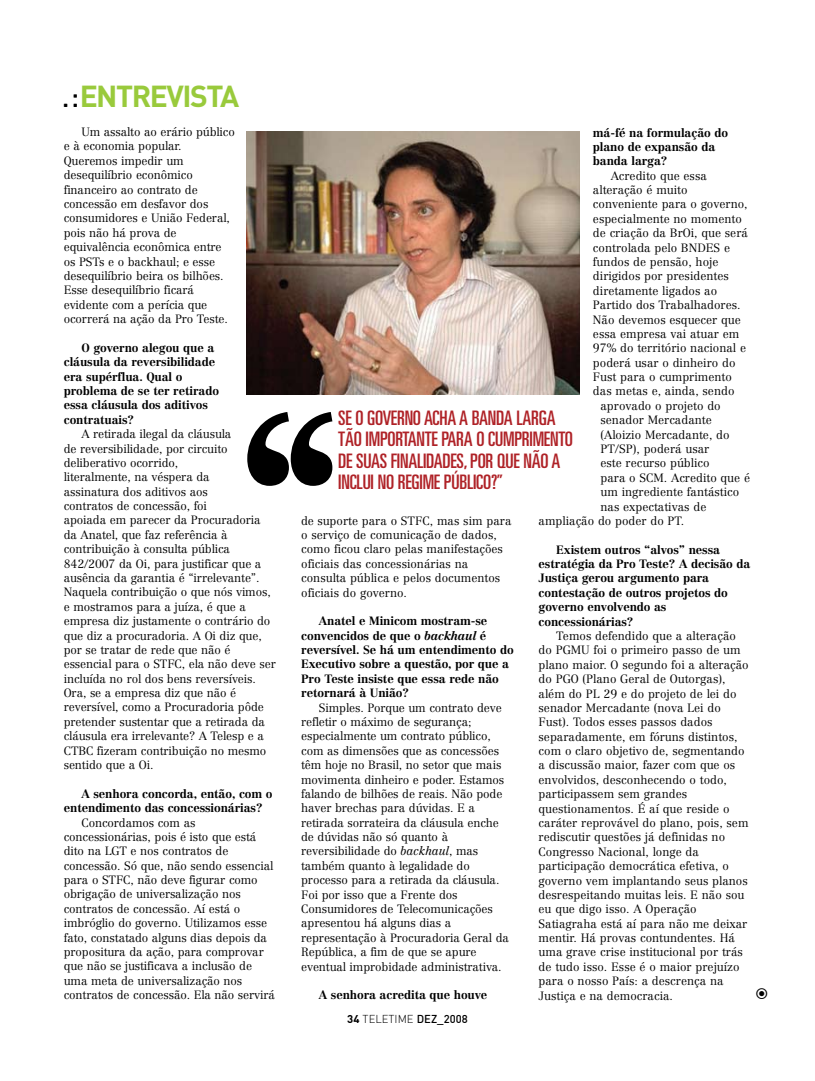
<style>
.page{position:relative;width:815px;height:1081px;background:#fff}
.page>*{position:absolute;margin:0;border:0;box-sizing:border-box;transform-origin:0 0}
.t1{font:700 30px "DIN";letter-spacing:-.05em;color:#99ca3c}
.t2{font:ultra-condensed 20px/21.2px "Univers";letter-spacing:-.01em;color:#af2227}
.t3{font:300 11.88px/14.4px "Centennial";letter-spacing:-.01em;color:#000}
.t4{font:700 11.88px/14.4px "Centennial";letter-spacing:-.01em;color:#000}
.t5{font:300 11.25px "DIN";color:#000}
.s1{font-family:"Bank Gothic BT";font-weight:300;color:#000}
.s2{font-style:italic}
.s3{font-weight:700}
.s4{font-weight:500}
</style>
<div class="page">
<svg style="left:247px;top:412px;width:85px;height:74px"></svg>
<img style="left:247px;top:131px;width:332px;height:263px">
<h1 class="t1" style="left:60px;top:77px;width:181px"><span class="s1">.:</span>ENTREVISTA</h1>
<p class="t3" style="left:64px;top:125px;width:173px;text-indent:18px">Um assalto ao erário público e à economia popular.<br>Queremos impedir um desequilíbrio econômico financeiro ao contrato de concessão em desfavor dos consumidores e União Federal, pois não há prova de equivalência econômica entre os PSTs e o backhaul; e esse desequilíbrio beira os bilhões.<br>Esse desequilíbrio ficará evidente com a perícia que ocorrerá na ação da Pro Teste.</p>
<p class="t4" style="left:64px;top:340px;width:157px;text-indent:18px">O governo alegou que a cláusula da reversibilidade era supérflua. Qual o problema de se ter retirado essa cláusula dos aditivos contratuais?</p>
<p class="t3" style="left:64px;top:427px;width:214px;text-indent:18px">A retirada ilegal da cláusula<br>de reversibilidade, por circuito deliberativo ocorrido,<br>literalmente, na véspera da<br>assinatura dos aditivos aos<br>contratos de concessão, foi<br>apoiada em parecer da Procuradoria da Anatel, que faz referência à contribuição à consulta pública<br>842/2007 da Oi, para justificar que a ausência da garantia é “irrelevante”.<br>Naquela contribuição o que nós vimos, e mostramos para a juíza, é que a empresa diz justamente o contrário do que diz a procuradoria. A Oi diz que, por se tratar de rede que não é essencial para o STFC, ela não deve ser incluída no rol dos bens reversíveis.<br>Ora, se a empresa diz que não é reversível, como a Procuradoria pôde pretender sustentar que a retirada da cláusula era irrelevante? A Telesp e a<br>CTBC fizeram contribuição no mesmo sentido que a Oi.</p>
<p class="t4" style="left:64px;top:786px;width:210px;text-indent:18px">A senhora concorda, então, com o entendimento das concessionárias?</p>
<p class="t3" style="left:64px;top:815px;width:213px;text-indent:18px">Concordamos com as concessionárias, pois é isto que está dito na LGT e nos contratos de concessão. Só que, não sendo essencial para o STFC, não deve figurar como obrigação de universalização nos contratos de concessão. Aí está o imbróglio do governo. Utilizamos esse fato, constatado alguns dias depois da propositura da ação, para comprovar que não se justificava a inclusão de uma meta de universalização nos contratos de concessão. Ela não servirá</p>
<p class="t4" style="left:593px;top:125px;width:137px">má-fé na formulação do plano de expansão da banda larga?</p>
<p class="t3" style="left:611px;top:168px;width:98px">Acredito que essa</p>
<p class="t3" style="left:593px;top:183px;width:96px">alteração é muito</p>
<p class="t3" style="left:593px;top:197px;width:156px">conveniente para o governo,</p>
<p class="t3" style="left:593px;top:211px;width:150px">especialmente no momento</p>
<p class="t3" style="left:593px;top:226px;width:156px">de criação da BrOi, que será</p>
<p class="t3" style="left:593px;top:240px;width:139px">controlada pelo BNDES e</p>
<p class="t3" style="left:593px;top:255px;width:127px">fundos de pensão, hoje</p>
<p class="t3" style="left:593px;top:269px;width:137px">dirigidos por presidentes</p>
<p class="t3" style="left:593px;top:283px;width:126px">diretamente ligados ao</p>
<p class="t3" style="left:593px;top:298px;width:149px">Partido dos Trabalhadores.</p>
<p class="t3" style="left:593px;top:312px;width:149px">Não devemos esquecer que</p>
<p class="t3" style="left:593px;top:327px;width:148px">essa empresa vai atuar em</p>
<p class="t3" style="left:593px;top:341px;width:155px">97% do território nacional e</p>
<p class="t3" style="left:593px;top:355px;width:144px">poderá usar o dinheiro do</p>
<p class="t3" style="left:593px;top:370px;width:140px">Fust para o cumprimento</p>
<p class="t3" style="left:593px;top:384px;width:143px">das metas e, ainda, sendo</p>
<p class="t3" style="left:600px;top:398px;width:122px">aprovado o projeto do</p>
<p class="t3" style="left:600px;top:413px;width:113px">senador Mercadante</p>
<p class="t3" style="left:600px;top:427px;width:131px">(Aloizio Mercadante, do</p>
<p class="t3" style="left:600px;top:442px;width:110px">PT/SP), poderá usar</p>
<p class="t3" style="left:600px;top:456px;width:111px">este recurso público</p>
<p class="t3" style="left:600px;top:470px;width:151px">para o SCM. Acredito que é</p>
<p class="t3" style="left:600px;top:485px;width:140px">um ingrediente fantástico</p>
<p class="t3" style="left:600px;top:499px;width:107px">nas expectativas de</p>
<p class="t3" style="left:539px;top:513px;width:147px">ampliação do poder do PT.</p>
<p class="t4" style="left:539px;top:542px;width:213px;text-indent:18px">Existem outros “alvos” nessa estratégia da Pro Teste? A decisão da<br>Justiça gerou argumento para contestação de outros projetos do governo envolvendo as concessionárias?</p>
<p class="t3" style="left:539px;top:629px;width:212px;text-indent:18px">Temos defendido que a alteração do PGMU foi o primeiro passo de um plano maior. O segundo foi a alteração do PGO (Plano Geral de Outorgas), além do PL 29 e do projeto de lei do senador Mercadante (nova Lei do Fust). Todos esses passos dados separadamente, em fóruns distintos, com o claro objetivo de, segmentando a discussão maior, fazer com que os envolvidos, desconhecendo o todo, participassem sem grandes questionamentos. É aí que reside o caráter reprovável do plano, pois, sem rediscutir questões já definidas no Congresso Nacional, longe da participação democrática efetiva, o governo vem implantando seus planos desrespeitando muitas leis. E não sou eu que digo isso. A Operação Satiagraha está aí para não me deixar mentir. Há provas contundentes. Há uma grave crise institucional por trás de tudo isso. Esse é o maior prejuízo para o nosso País: a descrença na Justiça e na democracia.</p>
<h2 class="t2" style="left:338px;top:407px;width:236px">SE O GOVERNO ACHA A BANDA LARGA<br>TÃO IMPORTANTE PARA O CUMPRIMENTO<br>DE SUAS FINALIDADES, POR QUE NÃO A<br>INCLUI NO REGIME PÚBLICO?”</h2>
<p class="t3" style="left:301px;top:513px;width:212px">de suporte para o STFC, mas sim para o serviço de comunicação de dados, como ficou claro pelas manifestações oficiais das concessionárias na consulta pública e pelos documentos oficiais do governo.</p>
<p class="t4" style="left:301px;top:614px;width:214px;text-indent:18px">Anatel e Minicom mostram-se convencidos de que o <span class="s2">backhaul</span> é reversível. Se há um entendimento do<br>Executivo sobre a questão, por que a<br>Pro Teste insiste que essa rede não retornará à União?</p>
<p class="t3" style="left:301px;top:700px;width:209px;text-indent:18px">Simples. Porque um contrato deve refletir o máximo de segurança; especialmente um contrato público, com as dimensões que as concessões têm hoje no Brasil, no setor que mais movimenta dinheiro e poder. Estamos falando de bilhões de reais. Não pode haver brechas para dúvidas. E a retirada sorrateira da cláusula enche de dúvidas não só quanto à reversibilidade do <span class="s2">backhaul</span>, mas também quanto à legalidade do processo para a retirada da cláusula.<br>Foi por isso que a Frente dos Consumidores de Telecomunicações apresentou há alguns dias a representação à Procuradoria Geral da República, a fim de que se apure eventual improbidade administrativa.</p>
<p class="t4" style="left:319px;top:988px;width:170px">A senhora acredita que houve</p>
<p class="t5" style="left:347px;top:1012px;width:122px"><span class="s3">34</span> TELETIME <span class="s4">dez_2008</span></p>
</div>
